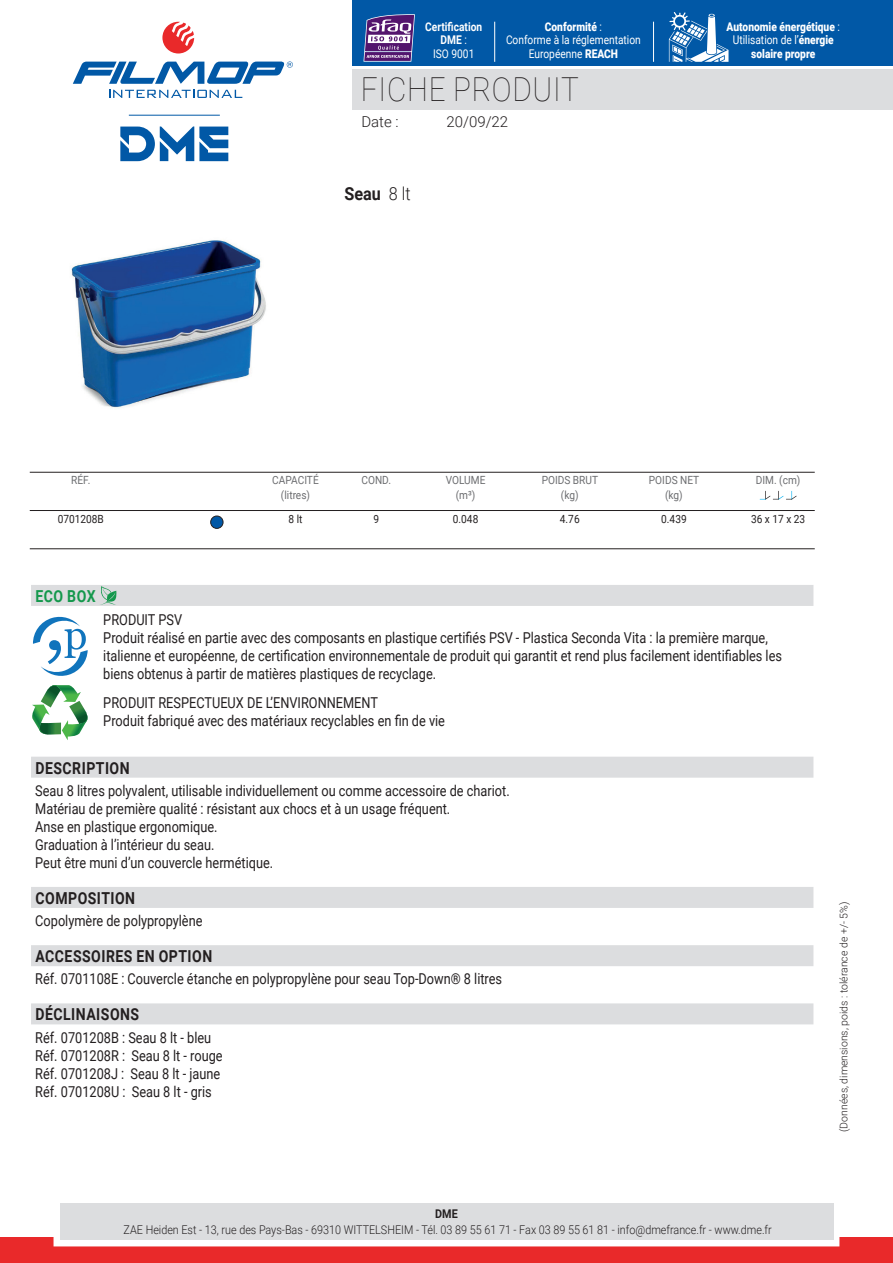
<style>
.page{position:relative;width:893px;height:1263px;background:#fff}
.page>*{position:absolute;margin:0;border:0;box-sizing:border-box;transform-origin:0 0}
.t1{font:100 33px "Roboto";letter-spacing:.025em;color:#231f20;scale:.9 1}
.t2{font:700 18px "Roboto";color:#231f20;scale:.9 1}
.t3{font:700 16.5px "Roboto";letter-spacing:.035em;color:#231f20;scale:.85 1}
.t4{font:700 16.5px "Roboto";letter-spacing:.035em;color:#14984c;scale:.85 1}
.t5{font:15px/18px "Roboto";color:#231f20;scale:.85 1}
.t6{font:300 15px "Roboto";color:#231f20}
.t7{font:300 12px "Roboto";color:#231f20;scale:.9 1}
.t8{font:900 12px/13.5px "Roboto";color:#fff;text-align:center;scale:.85 1}
.t9{font:12px/13.5px "Roboto";color:#fff;text-align:center;scale:.85 1}
.t10{font:700 12px/13.5px "Roboto";color:#fff;text-align:center;scale:.85 1}
.t11{font:700 12px "Roboto";color:#231f20;scale:.9 1}
.t12{font:11.25px/15px "Roboto";color:#6c6d70;text-align:center;scale:.9 1}
.t13{font:11.25px "Roboto";color:#231f20;scale:.9 1}
.t14{font:300 10.5px "Roboto";color:#231f20}
.s1{font-weight:400}
.s2{font-weight:900}
.s3{font-weight:300}
</style>
<div class="page">
<div style="left:353px;top:69px;width:540px;height:40px;background:#dcdddf"></div>
<svg style="left:109px;top:90px;width:133px;height:8px"></svg>
<svg style="left:162px;top:22px;width:32px;height:32px"></svg>
<svg style="left:73px;top:61px;width:220px;height:23px"></svg>
<div style="left:353px;top:0;width:540px;height:66px;background:#0158a6"></div>
<div style="left:0;top:1237px;width:893px;height:26px;background:#e9292a"></div>
<div style="left:54px;top:1197px;width:785px;height:49px;border:12px solid #fff"></div>
<div style="left:60px;top:1203px;width:773px;height:37px;background:#dcdddf"></div>
<svg style="left:120px;top:126px;width:108px;height:35px"></svg>
<hr style="left:129px;top:115px;width:91px;height:1px;background:#0158a6">
<hr style="left:653px;top:22px;width:1px;height:40px;background:#fff">
<hr style="left:494px;top:22px;width:1px;height:40px;background:#fff">
<svg style="left:669px;top:12px;width:59px;height:50px"></svg>
<svg style="left:363px;top:14px;width:52px;height:48px;background:#7a619e"></svg>
<hr style="left:365px;top:51px;width:46px;height:1px;background:#fff">
<img style="left:71px;top:240px;width:195px;height:168px">
<div style="left:31px;top:585px;width:782px;height:21px;background:#dcdddf"></div>
<svg style="left:100px;top:586px;width:17px;height:19px"></svg>
<svg style="left:33px;top:617px;width:55px;height:59px"></svg>
<svg style="left:32px;top:685px;width:56px;height:55px"></svg>
<div style="left:31px;top:757px;width:782px;height:21px;background:#dcdddf"></div>
<div style="left:31px;top:887px;width:782px;height:21px;background:#dcdddf"></div>
<div style="left:31px;top:945px;width:782px;height:21px;background:#dcdddf"></div>
<div style="left:31px;top:1003px;width:782px;height:21px;background:#dcdddf"></div>
<hr style="left:30px;top:472px;width:785px;height:1px;background:#231f20">
<hr style="left:30px;top:548px;width:785px;height:1px;background:#231f20">
<hr style="left:30px;top:510px;width:785px;height:1px;background:#231f20">
<div style="left:211px;top:516px;width:12px;height:12px;background:#0158a6;border-radius:50%"></div>
<div style="left:211px;top:516px;width:12px;height:12px;border:1px solid #231f20;border-radius:50%"></div>
<svg style="left:760px;top:491px;width:37px;height:9px"></svg>
<p class="t10" style="left:425px;top:19px;width:68px">Certification<br>DME <span class="s1">:<br>ISO 9001</span></p>
<p class="t8" style="left:727px;top:19px;width:135px">Autonomie énergétique <span class="s1">:<br>Utilisation de l’</span>énergie solaire propre</p>
<p class="t9" style="left:506px;top:19px;width:160px"><span class="s2">Conformité</span> :<br>Conforme à la réglementation<br>Européenne <span class="s2">REACH</span></p>
<h1 class="t1" style="left:361px;top:66px;width:244px">FICHE PRODUIT</h1>
<p class="t6" style="left:361px;top:111px;width:39px">Date :</p>
<p class="t6" style="left:446px;top:111px;width:63px">20/09/22</p>
<p class="t2" style="left:344px;top:181px;width:75px">Seau <span class="s3">8 lt</span></p>
<p class="t12" style="left:71px;top:473px;width:23px">RÉF.</p>
<p class="t13" style="left:58px;top:511px;width:53px">0701208B</p>
<p class="t4" style="left:36px;top:584px;width:72px">ECO BOX</p>
<p class="t12" style="left:272px;top:473px;width:53px">CAPACITÉ (litres)</p>
<p class="t13" style="left:289px;top:511px;width:17px">8 lt</p>
<p class="t12" style="left:362px;top:473px;width:34px">COND.</p>
<p class="t13" style="left:373px;top:511px;width:8px">9</p>
<p class="t12" style="left:446px;top:473px;width:46px">VOLUME (m³)</p>
<p class="t13" style="left:453px;top:511px;width:30px">0.048</p>
<p class="t12" style="left:542px;top:473px;width:64px">POIDS BRUT (kg)</p>
<p class="t13" style="left:560px;top:511px;width:23px">4.76</p>
<p class="t12" style="left:649px;top:473px;width:57px">POIDS NET (kg)</p>
<p class="t13" style="left:661px;top:511px;width:30px">0.439</p>
<p class="t12" style="left:756px;top:473px;width:51px">DIM. (cm)</p>
<p class="t13" style="left:751px;top:511px;width:62px">36 x 17 x 23</p>
<p class="t5" style="left:103px;top:610px;width:800px">PRODUIT PSV<br>Produit réalisé en partie avec des composants en plastique certifiés PSV - Plastica Seconda Vita : la première marque, italienne et européenne, de certification environnementale de produit qui garantit et rend plus facilement identifiables les biens obtenus à partir de matières plastiques de recyclage.</p>
<p class="t5" style="left:103px;top:693px;width:404px">PRODUIT RESPECTUEUX DE L’ENVIRONNEMENT<br>Produit fabriqué avec des matériaux recyclables en fin de vie</p>
<p class="t3" style="left:36px;top:756px;width:112px">DESCRIPTION</p>
<p class="t5" style="left:35px;top:781px;width:560px">Seau 8 litres polyvalent, utilisable individuellement ou comme accessoire de chariot.<br>Matériau de première qualité : résistant aux chocs et à un usage fréquent.<br>Anse en plastique ergonomique.<br>Graduation à l’intérieur du seau.<br>Peut être muni d’un couvercle hermétique.</p>
<p class="t3" style="left:36px;top:886px;width:119px">COMPOSITION</p>
<p class="t5" style="left:35px;top:911px;width:198px">Copolymère de polypropylène</p>
<p class="t3" style="left:36px;top:945px;width:209px">ACCESSOIRES EN OPTION</p>
<p class="t5" style="left:35px;top:969px;width:551px">Réf. 0701108E : Couvercle étanche en polypropylène pour seau Top-Down® 8 litres</p>
<p class="t3" style="left:36px;top:1003px;width:123px">DÉCLINAISONS</p>
<p class="t5" style="left:35px;top:1028px;width:222px">Réf. 0701208B : Seau 8 lt - bleu<br>Réf. 0701208R : Seau 8 lt - rouge<br>Réf. 0701208J : Seau 8 lt - jaune<br>Réf. 0701208U : Seau 8 lt - gris</p>
<p class="t11" style="left:435px;top:1205px;width:27px">DME</p>
<p class="t7" style="left:124px;top:1222px;width:722px">ZAE Heiden Est - 13, rue des Pays-Bas - 69310 WITTELSHEIM - Tél. 03 89 55 61 71 - Fax 03 89 55 61 81 - info@dmefrance.fr - www.dme.fr</p>
<p class="t14" style="left:836px;top:1132px;width:232px;rotate:-90deg">(Données, dimensions, poids : tolérance de +/- 5%)</p>
</div>
